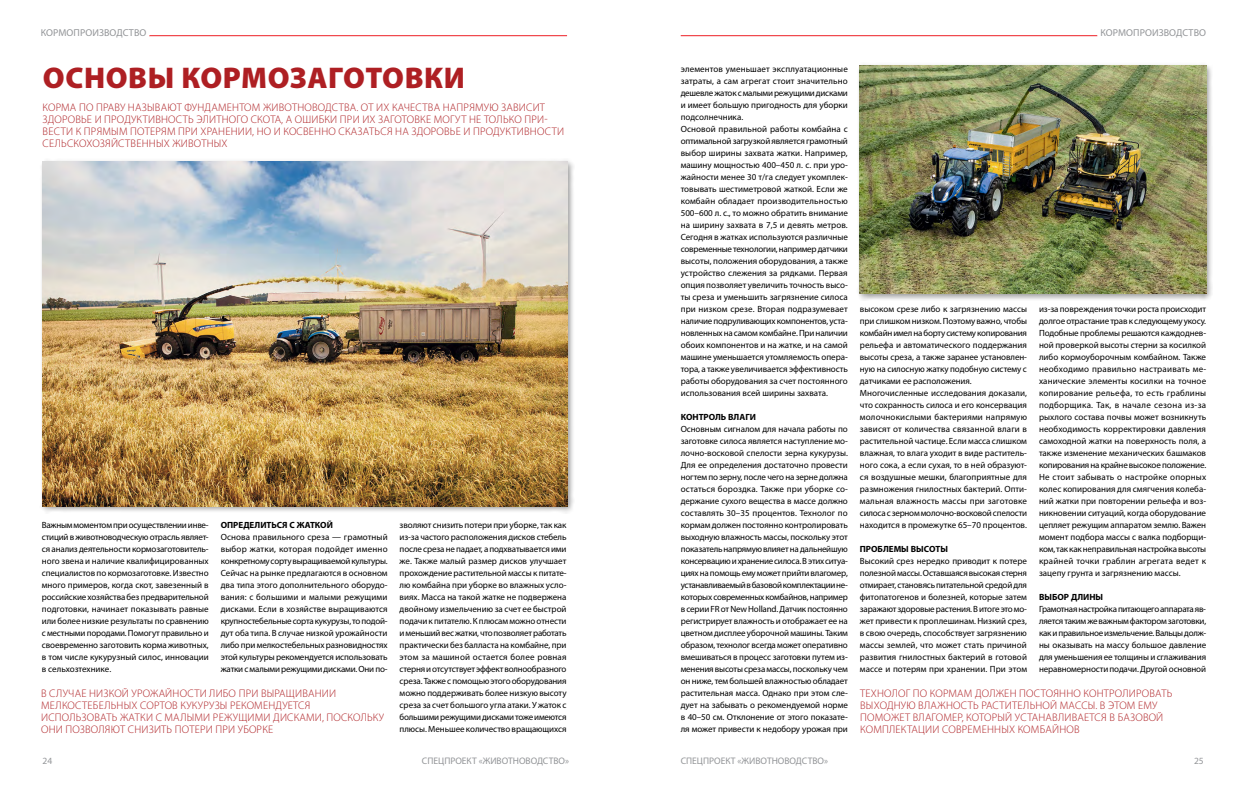
<style>
.page{position:relative;width:1248px;height:794px;background:#fff}
.page>*{position:absolute;margin:0;border:0;box-sizing:border-box;transform-origin:0 0}
.t1{font:900 30px "Myriad Pro";letter-spacing:.02em;color:#ae1f23}
.t2{font:300 11px/12px "Myriad Pro";letter-spacing:.02em;color:#ae1f23}
.t3{font:10px "Myriad Pro";letter-spacing:.01em;color:#939598}
.t4{font:9.5px "Myriad Pro";color:#939598}
.t5{font:9px/12px "Myriad Pro";color:#000;text-align:justify}
.t6{font:700 9px "Myriad Pro";color:#000}
</style>
<div class="page">
<hr style="left:680px;top:35px;width:526px;height:1px;background:#ed1e24">
<hr style="left:41px;top:35px;width:526px;height:1px;background:#ed1e24">
<svg style="left:1087px;top:35px;width:119px;height:2px"></svg>
<svg style="left:41px;top:35px;width:113px;height:2px"></svg>
<div style="left:39px;top:158px;width:536px;height:355px;background:#000;opacity:.4"></div>
<img style="left:43px;top:162px;width:524px;height:344px">
<div style="left:856px;top:63px;width:357px;height:238px;background:#000;opacity:.4"></div>
<img style="left:859px;top:66px;width:346px;height:227px">
<p class="t3" style="left:41px;top:26px;width:107px">КОРМОПРОИЗВОДСТВО</p>
<p class="t3" style="left:1100px;top:26px;width:107px">КОРМОПРОИЗВОДСТВО</p>
<h1 class="t1" style="left:43px;top:61px;width:423px">ОСНОВЫ КОРМОЗАГОТОВКИ</h1>
<p class="t5" style="left:680px;top:63px;width:169px;text-align:left">элементов уменьшает эксплуатационные затраты, а сам агрегат стоит значительно дешевле жаток с малыми режущими дисками и имеет большую пригодность для уборки подсолнечника.<br>Основой правильной работы комбайна с оптимальной загрузкой является грамотный выбор ширины захвата жатки. Например, машину мощностью 400–450 л. с. при уро&shy;жайности менее 30 т/га следует укомплек&shy;товывать шестиметровой жаткой. Если же комбайн обладает производительностью 500–600 л. с., то можно обратить внимание на ширину захвата в 7,5 и девять метров.<br>Сегодня в жатках используются различные современные технологии, например датчики высоты, положения оборудования, а также устройство слежения за рядками. Первая опция позволяет увеличить точность высо&shy;ты среза и уменьшить загрязнение силоса при низком срезе. Вторая подразумевает наличие подруливающих компонентов, уста&shy;новленных на самом комбайне. При наличии обоих компонентов и на жатке, и на самой машине уменьшается утомляемость опера&shy;тора, а также увеличивается эффективность работы оборудования за счет постоянного использования всей ширины захвата.</p>
<p class="t6" style="left:680px;top:411px;width:77px">КОНТРОЛЬ ВЛАГИ</p>
<p class="t5" style="left:680px;top:423px;width:169px">Основным сигналом для начала работы по заготовке силоса является наступление мо&shy;лочно-восковой спелости зерна кукурузы.<br>Для ее определения достаточно провести ногтем по зерну, после чего на зерне должна остаться бороздка. Также при уборке со&shy;держание сухого вещества в массе должно составлять 30–35 процентов. Технолог по кормам должен постоянно контролировать выходную влажность массы, поскольку этот показатель напрямую влияет на дальнейшую консервацию и хранение силоса. В этих ситуа&shy;циях на помощь ему может прийти влагомер, устанавливаемый в базовой комплектации не&shy;которых современных комбайнов, например в серии FR от New Holland. Датчик постоянно регистрирует влажность и отображает ее на цветном дисплее уборочной машины. Таким образом, технолог всегда может оперативно вмешиваться в процесс заготовки путем из&shy;менения высоты среза массы, поскольку чем он ниже, тем большей влажностью обладает растительная масса. Однако при этом сле&shy;дует на забывать о рекомендуемой норме в 40–50 см. Отклонение от этого показате&shy;ля может привести к недобору урожая при</p>
<p class="t2" style="left:43px;top:102px;width:523px">КОРМА ПО ПРАВУ НАЗЫВАЮТ ФУНДАМЕНТОМ ЖИВОТНОВОДСТВА. ОТ ИХ КАЧЕСТВА НАПРЯМУЮ ЗАВИСИТ ЗДОРОВЬЕ И ПРОДУКТИВНОСТЬ ЭЛИТНОГО СКОТА, А ОШИБКИ ПРИ ИХ ЗАГОТОВКЕ МОГУТ НЕ ТОЛЬКО ПРИ-ВЕСТИ К ПРЯМЫМ ПОТЕРЯМ ПРИ ХРАНЕНИИ, НО И КОСВЕННО СКАЗАТЬСЯ НА ЗДОРОВЬЕ И ПРОДУКТИВНОСТИ СЕЛЬСКОХОЗЯЙСТВЕННЫХ ЖИВОТНЫХ</p>
<p class="t5" style="left:859px;top:303px;width:169px;text-align:left">высоком срезе либо к загрязнению массы при слишком низком. Поэтому важно, чтобы комбайн имел на борту систему копирования рельефа и автоматического поддержания высоты среза, а также заранее установлен&shy;ную на силосную жатку подобную систему с датчиками ее расположения.<br>Многочисленные исследования доказали, что сохранность силоса и его консервация молочнокислыми бактериями напрямую зависят от количества связанной влаги в растительной частице. Если масса слишком влажная, то влага уходит в виде раститель&shy;ного сока, а если сухая, то в ней образуют&shy;ся воздушные мешки, благоприятные для размножения гнилостных бактерий. Опти&shy;мальная влажность массы при заготовке силоса с зерном молочно-восковой спелости находится в промежутке 65–70 процентов.</p>
<p class="t6" style="left:859px;top:543px;width:90px">ПРОБЛЕМЫ ВЫСОТЫ</p>
<p class="t5" style="left:859px;top:555px;width:169px">Высокий срез нередко приводит к потере полезной массы. Оставшаяся высокая стерня отмирает, становясь питательной средой для фитопатогенов и болезней, которые затем заражают здоровые растения. В итоге это мо&shy;жет привести к проплешинам. Низкий срез, в свою очередь, способствует загрязнению массы землей, что может стать причиной развития гнилостных бактерий в готовой массе и потерям при хранении. При этом</p>
<p class="t5" style="left:1038px;top:303px;width:169px">из-за повреждения точки роста происходит долгое отрастание трав к следующему укосу.<br>Подобные проблемы решаются каждоднев&shy;ной проверкой высоты стерни за косилкой либо кормоуборочным комбайном. Также необходимо правильно настраивать ме&shy;ханические элементы косилки на точное копирование рельефа, то есть граблины подборщика. Так, в начале сезона из-за рыхлого состава почвы может возникнуть необходимость корректировки давления самоходной жатки на поверхность поля, а также изменение механических башмаков копирования на крайне высокое положение.<br>Не стоит забывать о настройке опорных колес копирования для смягчения колеба&shy;ний жатки при повторении рельефа и воз&shy;никновении ситуаций, когда оборудование цепляет режущим аппаратом землю. Важен момент подбора массы с валка подборщи&shy;ком, так как неправильная настройка высоты крайней точки граблин агрегата ведет к зацепу грунта и загрязнению массы.</p>
<p class="t6" style="left:1038px;top:591px;width:66px">ВЫБОР ДЛИНЫ</p>
<p class="t5" style="left:1038px;top:603px;width:169px">Грамотная настройка питающего аппарата яв&shy;ляется таким же важным фактором заготовки, как и правильное измельчение. Вальцы долж&shy;ны оказывать на массу большое давление для уменьшения ее толщины и сглаживания неравномерности подачи. Другой основной</p>
<p class="t5" style="left:42px;top:519px;width:168px">Важным моментом при осуществлении инве&shy;стиций в животноводческую отрасль являет&shy;ся анализ деятельности кормозаготовитель&shy;ного звена и наличие квалифицированных специалистов по кормозаготовке. Известно много примеров, когда скот, завезенный в российские хозяйства без предварительной подготовки, начинает показывать равные или более низкие результаты по сравнению с местными породами. Помогут правильно и своевременно заготовить корма животных, в том числе кукурузный силос, инновации в сельхозтехнике.</p>
<p class="t6" style="left:221px;top:519px;width:114px">ОПРЕДЕЛИТЬСЯ С ЖАТКОЙ</p>
<p class="t5" style="left:399px;top:519px;width:168px">зволяют снизить потери при уборке, так как из-за частого расположения дисков стебель после среза не падает, а подхватывается ими же. Также малый размер дисков улучшает прохождение растительной массы к питате&shy;лю комбайна при уборке во влажных усло&shy;виях. Масса на такой жатке не подвержена двойному измельчению за счет ее быстрой подачи к питателю. К плюсам можно отнести и меньший вес жатки, что позволяет работать практически без балласта на комбайне, при этом за машиной остается более ровная стерня и отсутствует эффект волнообразного среза. Также с помощью этого оборудования можно поддерживать более низкую высоту среза за счет большого угла атаки. У жаток с большими режущими дисками тоже имеются плюсы. Меньшее количество вращающихся</p>
<p class="t5" style="left:221px;top:531px;width:168px">Основа правильного среза — грамотный выбор жатки, которая подойдет именно конкретному сорту выращиваемой культуры.<br>Сейчас на рынке предлагаются в основном два типа этого дополнительного оборудо&shy;вания: с большими и малыми режущими дисками. Если в хозяйстве выращиваются крупностебельные сорта кукурузы, то подой&shy;дут оба типа. В случае низкой урожайности либо при мелкостебельных разновидностях этой культуры рекомендуется использовать жатки с малыми режущими дисками. Они по-</p>
<p class="t2" style="left:41px;top:687px;width:344px">В СЛУЧАЕ НИЗКОЙ УРОЖАЙНОСТИ ЛИБО ПРИ ВЫРАЩИВАНИИ МЕЛКОСТЕБЕЛЬНЫХ СОРТОВ КУКУРУЗЫ РЕКОМЕНДУЕТСЯ ИСПОЛЬЗОВАТЬ ЖАТКИ С МАЛЫМИ РЕЖУЩИМИ ДИСКАМИ, ПОСКОЛЬКУ ОНИ ПОЗВОЛЯЮТ СНИЗИТЬ ПОТЕРИ ПРИ УБОРКЕ</p>
<p class="t2" style="left:860px;top:687px;width:314px">ТЕХНОЛОГ ПО КОРМАМ ДОЛЖЕН ПОСТОЯННО КОНТРОЛИРОВАТЬ ВЫХОДНУЮ ВЛАЖНОСТЬ РАСТИТЕЛЬНОЙ МАССЫ. В ЭТОМ ЕМУ ПОМОЖЕТ ВЛАГОМЕР, КОТОРЫЙ УСТАНАВЛИВАЕТСЯ В БАЗОВОЙ КОМПЛЕКТАЦИИ СОВРЕМЕННЫХ КОМБАЙНОВ</p>
<p class="t4" style="left:43px;top:755px;width:11px">24</p>
<p class="t4" style="left:422px;top:755px;width:149px">СПЕЦПРОЕКТ «ЖИВОТНОВОДСТВО»</p>
<p class="t4" style="left:680px;top:755px;width:149px">СПЕЦПРОЕКТ «ЖИВОТНОВОДСТВО»</p>
<p class="t4" style="left:1193px;top:755px;width:11px">25</p>
</div>
